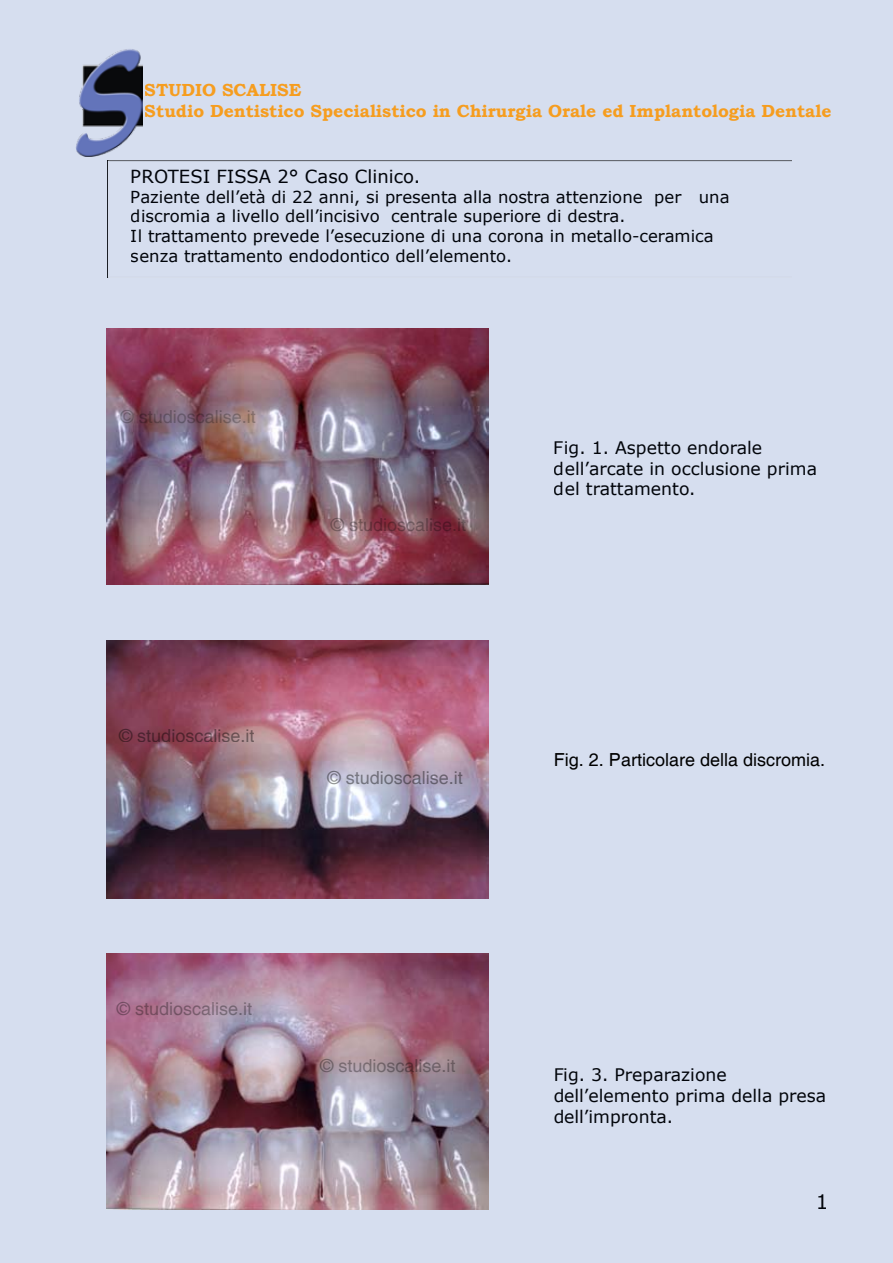
<style>
.page{position:relative;width:893px;height:1263px;background:#d6deef}
.page>*{position:absolute;margin:0;border:0;box-sizing:border-box;transform-origin:0 0}
.t1{font:19.95px "Verdana";color:#01040a}
.t2{font:18px "Helvetica";color:rgb(0 0 0/.42)}
.t3{font:18px "Helvetica";color:rgb(0 0 0/.33)}
.t4{font:18px "Helvetica";color:#000}
.t5{font:18px "Verdana";color:#01040a}
.t6{font:18px "Helvetica";color:rgb(0 0 0/.25)}
.t7{font:18px "Helvetica";color:rgb(0 0 0/.29)}
.t8{font:700 17.55px/21px "Bookman Old Style";color:#f69d1f}
.t9{font:17.25px/20.7px "Verdana";color:#01040a}
.t10{font:16.5px/19.8px "Verdana";color:#01040a}
</style>
<div class="page">
<img style="left:107px;top:953px;width:381px;height:256px">
<img style="left:75px;top:49px;width:68px;height:107px">
<div style="left:107px;top:161px;width:684px;height:117px;background:#d6deef"></div>
<img style="left:106px;top:329px;width:383px;height:255px">
<img style="left:106px;top:640px;width:383px;height:259px">
<p class="t8" style="left:145px;top:79px;width:688px">STUDIO SCALISE<br>Studio Dentistico Specialistico in Chirurgia Orale ed Implantologia Dentale</p>
<p class="t5" style="left:131px;top:165px;width:291px">PROTESI FISSA 2° Caso Clinico.</p>
<p class="t10" style="left:131px;top:186px;width:600px">Paziente dell’età di 22 anni, si presenta alla nostra attenzione per una discromia a livello dell’incisivo centrale superiore di destra.<br>Il trattamento prevede l’esecuzione di una corona in metallo-ceramica senza trattamento endodontico dell’elemento.</p>
<p class="t6" style="left:120px;top:407px;width:137px">© studioscalise.it</p>
<p class="t7" style="left:331px;top:515px;width:137px">© studioscalise.it</p>
<p class="t2" style="left:119px;top:725px;width:137px">© studioscalise.it</p>
<p class="t2" style="left:328px;top:767px;width:137px">© studioscalise.it</p>
<p class="t3" style="left:117px;top:998px;width:137px">© studioscalise.it</p>
<p class="t3" style="left:320px;top:1055px;width:137px">© studioscalise.it</p>
<p class="t9" style="left:554px;top:437px;width:265px">Fig. 1. Aspetto endorale dell’arcate in occlusione prima del trattamento.</p>
<p class="t4" style="left:554px;top:749px;width:273px">Fig. 2. Particolare della discromia.</p>
<p class="t9" style="left:553px;top:1064px;width:274px">Fig. 3. Preparazione dell’elemento prima della presa dell’impronta.</p>
<p class="t1" style="left:815px;top:1189px;width:14px">1</p>
</div>
